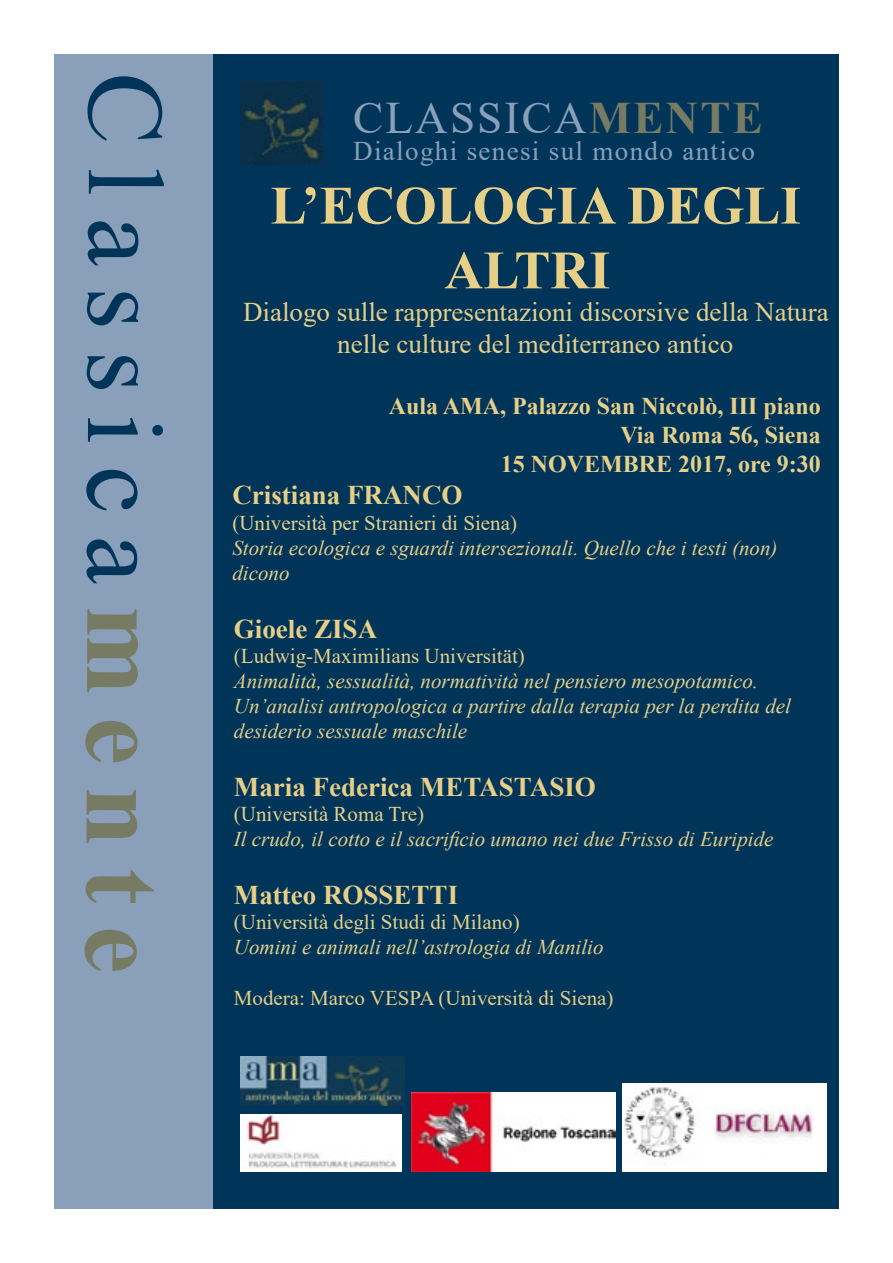
<style>
.page{position:relative;width:893px;height:1263px;background:#fff}
.page>*{position:absolute;margin:0;border:0;box-sizing:border-box;transform-origin:0 0}
.t1{font:108px "Times New Roman";letter-spacing:.195em;color:#003559}
.t2{font:700 54px/64.8px "Times New Roman";color:#e7cf88;text-align:center}
.t3{font:45px "Times New Roman";letter-spacing:.05em;color:#8aa0ba}
.t4{font:27px/32.4px "Times New Roman";color:#e7cf88;text-align:center}
.t5{font:700 27px "Times New Roman";color:#e7cf88}
.t6{font:27px "Times New Roman";letter-spacing:.05em;color:#8aa0ba}
.t7{font:700 24px/28.8px "Times New Roman";color:#e7cf88;text-align:right}
.t8{font:italic 21px/25.2px "Times New Roman";color:#e7cf88}
.t9{font:21px "Times New Roman";color:#e7cf88}
.s1{font-weight:700;color:#787b63}
</style>
<div class="page">
<div style="left:213px;top:54px;width:626px;height:1155px;background:#003559"></div>
<div style="left:54px;top:54px;width:159px;height:1155px;background:#8aa0ba"></div>
<img style="left:240px;top:82px;width:83px;height:83px">
<img style="left:240px;top:1114px;width:162px;height:57px">
<img style="left:240px;top:1057px;width:164px;height:48px">
<img style="left:411px;top:1092px;width:204px;height:79px">
<img style="left:622px;top:1083px;width:204px;height:88px">
<h1 class="t1" style="left:201px;top:72px;width:903px;rotate:90deg">Classica<span class="s1">mente</span></h1>
<h3 class="t3" style="left:353px;top:86px;width:411px">CLASSICA<span class="s1">MENTE</span></h3>
<p class="t6" style="left:353px;top:131px;width:403px">Dialoghi senesi sul mondo antico</p>
<h2 class="t2" style="left:271px;top:171px;width:532px">L’ECOLOGIA DEGLI<br>ALTRI</h2>
<p class="t4" style="left:243px;top:295px;width:587px">Dialogo sulle rappresentazioni discorsive della Natura nelle culture del mediterraneo antico</p>
<p class="t7" style="left:389px;top:391px;width:434px">Aula AMA, Palazzo San Niccolò, III piano<br>Via Roma 56, Siena<br>15 NOVEMBRE 2017, ore 9:30</p>
<p class="t5" style="left:232px;top:476px;width:232px">Cristiana FRANCO</p>
<p class="t9" style="left:232px;top:508px;width:286px">(Università per Stranieri di Siena)</p>
<p class="t8" style="left:232px;top:535px;width:547px">Storia ecologica e sguardi intersezionali. Quello che i testi (non) dicono</p>
<p class="t5" style="left:234px;top:609px;width:145px">Gioele ZISA</p>
<p class="t9" style="left:234px;top:641px;width:293px">(Ludwig-Maximilians Universität)</p>
<p class="t8" style="left:234px;top:668px;width:559px">Animalità, sessualità, normatività nel pensiero mesopotamico.<br>Un’analisi antropologica a partire dalla terapia per la perdita del desiderio sessuale maschile</p>
<p class="t5" style="left:234px;top:767px;width:363px">Maria Federica METASTASIO</p>
<p class="t9" style="left:234px;top:799px;width:192px">(Università Roma Tre)</p>
<p class="t8" style="left:234px;top:826px;width:541px">Il crudo, il cotto e il sacrificio umano nei due Frisso di Euripide</p>
<p class="t5" style="left:234px;top:875px;width:226px">Matteo ROSSETTI</p>
<p class="t9" style="left:234px;top:907px;width:287px">(Università degli Studi di Milano)</p>
<p class="t8" style="left:234px;top:934px;width:371px">Uomini e animali nell’astrologia di Manilio</p>
<p class="t9" style="left:234px;top:983px;width:381px">Modera: Marco VESPA (Università di Siena)</p>
</div>
